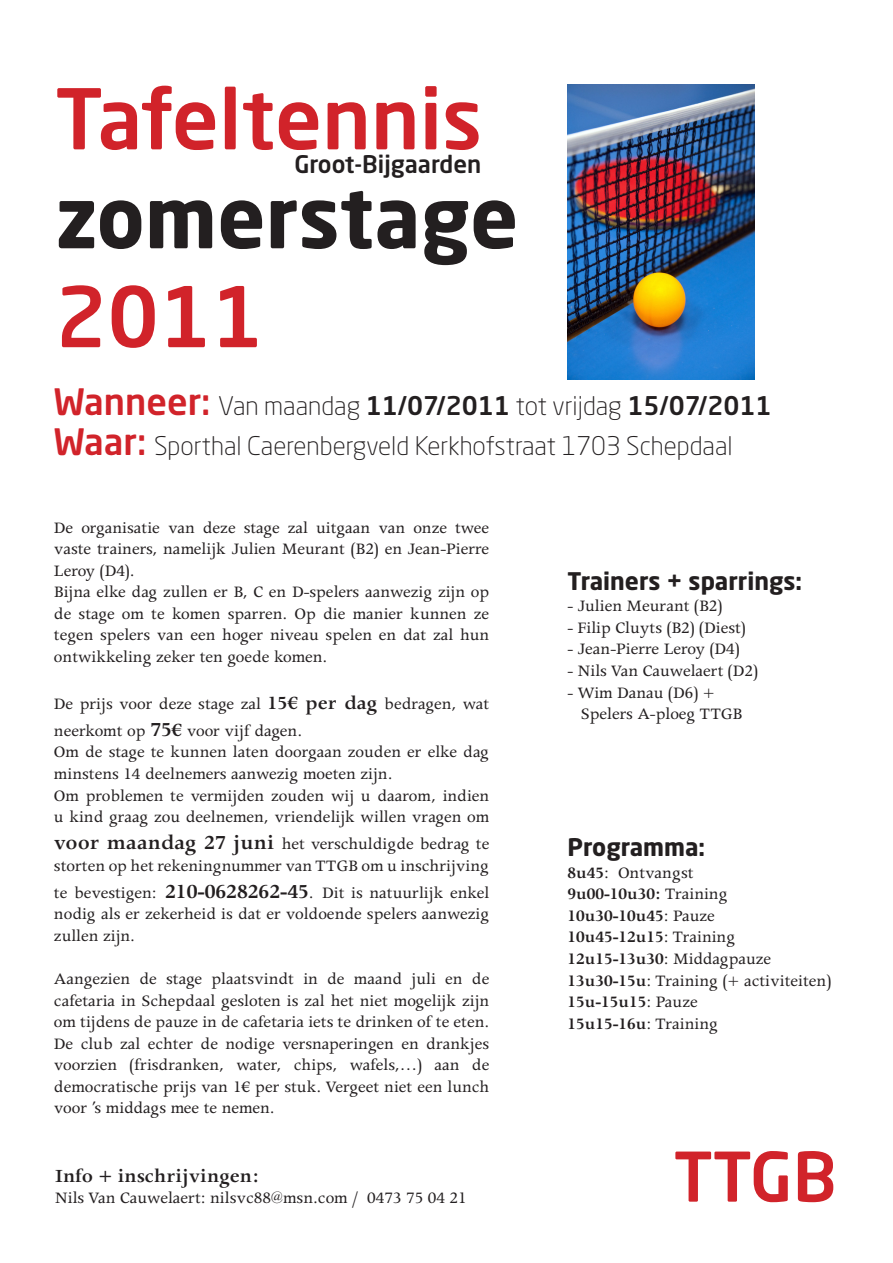
<style>
.page{position:relative;width:893px;height:1263px;background:#fff}
.page>*{position:absolute;margin:0;border:0;box-sizing:border-box;transform-origin:0 0}
.t1{font:500 82.5px "Neo Sans Std";color:#d1232a}
.t2{font:700 82.5px "Neo Sans Std";color:#231f20}
.t3{font:500 67.5px "Neo Sans Std";color:#d1232a}
.t4{font:300 25.5px/39.6px "Neo Sans Std";color:#231f20}
.t5{font:700 24px "Neo Sans Std";color:#231f20}
.t6{font:500 24px "Neo Sans Std";color:#231f20}
.t7{font:600 21px "Apollo MT Std";color:#231f20}
.t8{font:18px/21.6px "Apollo MT Std";color:#231f20}
.s1{font-weight:500;font-size:36px;color:#d1232a}
.s2{font-weight:500}
.s3{font-weight:600;font-size:21px}
.s4{font-weight:600;font-size:22.5px}
.s5{font-weight:600}
</style>
<div class="page">
<img style="left:568px;top:85px;width:186px;height:294px">
<h1 class="t1" style="left:55px;top:67px;width:429px">Tafeltennis</h1>
<h3 class="t6" style="left:294px;top:149px;width:189px">Groot-Bijgaarden</h3>
<h1 class="t2" style="left:55px;top:165px;width:465px">zomerstage</h1>
<h1 class="t1" style="left:55px;top:265px;width:209px">2011</h1>
<h3 class="t4" style="left:54px;top:386px;width:719px"><span class="s1">Wanneer:</span> Van maandag <span class="s2">11/07/2011</span> tot vrijdag <span class="s2">15/07/2011<br></span><span class="s1">Waar:</span> Sporthal Caerenbergveld Kerkhofstraat 1703 Schepdaal</h3>
<p class="t8" style="left:54px;top:518px;width:437px">De organisatie van deze stage zal uitgaan van onze twee vaste trainers, namelijk Julien Meurant (B2) en Jean-Pierre Leroy (D4).<br>Bijna elke dag zullen er B, C en D-spelers aanwezig zijn op de stage om te komen sparren. Op die manier kunnen ze tegen spelers van een hoger niveau spelen en dat zal hun ontwikkeling zeker ten goede komen.</p>
<p class="t8" style="left:54px;top:691px;width:437px;line-height:27px">De prijs voor deze stage zal <span class="s3">15€ per dag</span> bedragen, wat neerkomt op <span class="s4">75</span><span class="s3">€</span> voor vijf dagen.</p>
<p class="t8" style="left:54px;top:742px;width:437px">Om de stage te kunnen laten doorgaan zouden er elke dag minstens 14 deelnemers aanwezig moeten zijn.<br>Om problemen te vermijden zouden wij u daarom, indien u kind graag zou deelnemen, vriendelijk willen vragen om</p>
<p class="t8" style="left:54px;top:834px;width:437px"><span class="s4">voor maandag 27 juni</span> het verschuldigde bedrag te storten op het rekeningnummer van TTGB om u inschrijving</p>
<p class="t8" style="left:54px;top:883px;width:437px;text-align:justify">te bevestigen: <span class="s4">210-0628262-45</span> Dit is natuurlijk enkel nodig als er zekerheid is dat er voldoende spelers aanwezig zullen zijn.</p>
<p class="t8" style="left:54px;top:969px;width:437px;text-align:justify">Aangezien de stage plaatsvindt in de maand juli en de cafetaria in Schepdaal gesloten is zal het niet mogelijk zijn om tijdens de pauze in de cafetaria iets te drinken of te eten.<br>De club zal echter de nodige versnaperingen en drankjes voorzien (frisdranken, water, chips, wafels,…) aan de democratische prijs van 1€ per stuk. Vergeet niet een lunch voor ’s middags mee te nemen.</p>
<p class="t7" style="left:55px;top:1164px;width:205px">Info + inschrijvingen:</p>
<p class="t8" style="left:55px;top:1188px;width:413px">Nils Van Cauwelaert: nilsvc88@msn.com / 0473 75 04 21</p>
<h3 class="t5" style="left:568px;top:565px;width:236px">Trainers + sparrings:</h3>
<p class="t8" style="left:568px;top:596px;width:156px">- Julien Meurant (B2)</p>
<p class="t8" style="left:568px;top:618px;width:180px">- Filip Cluyts (B2) (Diest)</p>
<p class="t8" style="left:568px;top:639px;width:174px">- Jean-Pierre Leroy (D4)</p>
<p class="t8" style="left:568px;top:661px;width:192px">- Nils Van Cauwelaert (D2)</p>
<p class="t8" style="left:581px;top:682px;width:163px;text-indent:-13px">- Wim Danau (D6) +<br>Spelers A-ploeg TTGB</p>
<h3 class="t5" style="left:568px;top:832px;width:139px">Programma:</h3>
<p class="t8" style="left:568px;top:863px;width:265px"><span class="s5">8u45</span>: Ontvangst<br><span class="s5">9u00-10u30:</span> Training<br><span class="s5">10u30-10u45</span>: Pauze<br><span class="s5">10u45-12u15</span>: Training<br><span class="s5">12u15-13u30</span>: Middagpauze<br><span class="s5">13u30-15u</span>: Training (+ activiteiten)<br><span class="s5">15u-15u15</span>: Pauze<br><span class="s5">15u15-16u</span>: Training</p>
<h2 class="t3" style="left:674px;top:1134px;width:164px">TTGB</h2>
</div>
